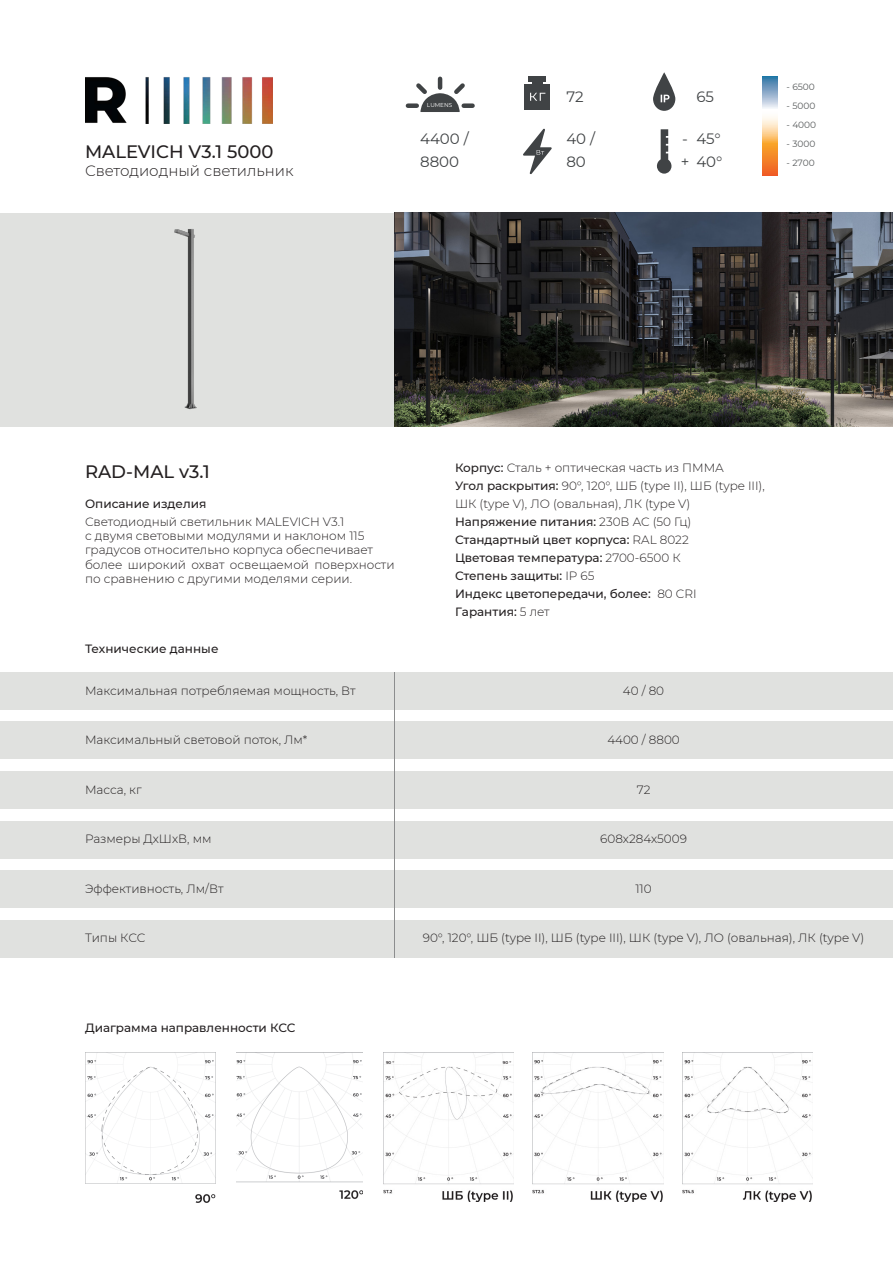
<style>
.page{position:relative;width:893px;height:1263px;background:#fff}
.page>*{position:absolute;margin:0;border:0;box-sizing:border-box;transform-origin:0 0}
.t1{font:500 18px "Montserrat";color:#231f20}
.t2{font:15px/22.5px "Montserrat";color:#404345}
.t3{font:300 15px "Montserrat";color:#231f20}
.t4{font:300 12px/18px "Montserrat";color:#231f20}
.t5{font:500 12px "Montserrat";color:#231f20}
.t6{font:9px "Montserrat";color:#585b5c}
.t7{font:5.7px "Montserrat";color:#fff}
.t8{font:600 4.05px "Montserrat";color:#241f21}
.s1{font-weight:500}
</style>
<div class="page">
<img style="left:85px;top:77px;width:188px;height:46px">
<div style="left:0;top:722px;width:893px;height:37px;background:#e0e1df"></div>
<div style="left:0;top:672px;width:893px;height:37px;background:#e0e1df"></div>
<div style="left:0;top:771px;width:893px;height:38px;background:#e0e1df"></div>
<div style="left:0;top:821px;width:893px;height:37px;background:#e0e1df"></div>
<div style="left:0;top:871px;width:893px;height:37px;background:#e0e1df"></div>
<div style="left:0;top:920px;width:893px;height:38px;background:#e0e1df"></div>
<img style="left:409px;top:213px;width:484px;height:214px">
<hr style="left:394px;top:672px;width:1px;height:286px;background:#8c8d8e">
<svg style="left:405px;top:76px;width:70px;height:36px"></svg>
<div style="left:524px;top:84px;width:26px;height:26px;background:#404345"></div>
<div style="left:528px;top:77px;width:18px;height:5px;background:#404345"></div>
<div style="left:532px;top:81px;width:11px;height:11px;background:#404345"></div>
<svg style="left:530px;top:93px;width:15px;height:8px"></svg>
<svg style="left:523px;top:129px;width:29px;height:45px"></svg>
<svg style="left:653px;top:72px;width:22px;height:39px"></svg>
<svg style="left:657px;top:129px;width:14px;height:45px"></svg>
<svg style="left:762px;top:77px;width:15px;height:98px"></svg>
<img style="left:236px;top:1053px;width:127px;height:146px">
<img style="left:85px;top:1053px;width:130px;height:150px">
<img style="left:383px;top:1053px;width:131px;height:148px">
<img style="left:533px;top:1053px;width:130px;height:148px">
<img style="left:682px;top:1053px;width:130px;height:148px">
<div style="left:0;top:213px;width:409px;height:214px;background:#e0e1df"></div>
<h1 class="t1" style="left:85px;top:145px;width:190px">MALEVICH V3.1 5000</h1>
<p class="t3" style="left:85px;top:161px;width:210px">Светодиодный светильник</p>
<p class="t7" style="left:427px;top:102px;width:27px">LUMENS</p>
<p class="t2" style="left:420px;top:127px;width:50px">4400 /<br>8800</p>
<p class="t2" style="left:566px;top:85px;width:19px">72</p>
<p class="t2" style="left:566px;top:127px;width:30px">40 /<br>80</p>
<p class="t2" style="left:681px;top:127px;width:10px">- +</p>
<p class="t2" style="left:696px;top:85px;width:19px">65</p>
<p class="t2" style="left:696px;top:127px;width:28px">45°<br>40°</p>
<p class="t6" style="left:786px;top:82px;width:30px">- 6500</p>
<p class="t6" style="left:786px;top:101px;width:30px">- 5000</p>
<p class="t6" style="left:786px;top:121px;width:31px">- 4000</p>
<p class="t6" style="left:786px;top:140px;width:30px">- 3000</p>
<p class="t6" style="left:786px;top:159px;width:30px">- 2700</p>
<h1 class="t1" style="left:85px;top:464px;width:126px">RAD-MAL v3.1</h1>
<p class="t5" style="left:85px;top:495px;width:123px">Описание изделия</p>
<p class="t4" style="left:85px;top:514px;width:311px;line-height:14.4px">Светодиодный светильник MALEVICH V3.1<br>с двумя световыми модулями и наклоном 115 градусов относительно корпуса обеспечивает более широкий охват освещаемой поверхности по сравнению с другими моделями серии.</p>
<p class="t5" style="left:85px;top:640px;width:135px">Технические данные</p>
<p class="t4" style="left:85px;top:681px;width:272px">Максимальная потребляемая мощность, Вт</p>
<p class="t4" style="left:85px;top:731px;width:224px">Максимальный световой поток, Лм*</p>
<p class="t4" style="left:85px;top:780px;width:58px">Масса, кг</p>
<p class="t4" style="left:85px;top:830px;width:128px">Размеры ДхШхВ, мм</p>
<p class="t4" style="left:85px;top:879px;width:140px">Эффективность, Лм/Вт</p>
<p class="t4" style="left:85px;top:929px;width:62px">Типы КСС</p>
<p class="t4" style="left:455px;top:458px;width:311px"><span class="s1">Корпус:</span> Сталь + оптическая часть из ПММА<br><span class="s1">Угол раскрытия:</span> 90°, 120°, ШБ (type II), ШБ (type III), ШК (type V), ЛО (овальная), ЛК (type V)<br><span class="s1">Напряжение питания:</span> 230В AC (50 Гц)<br><span class="s1">Стандартный цвет корпуса:</span> RAL 8022<br><span class="s1">Цветовая температура:</span> 2700-6500 К<br><span class="s1">Степень защиты:</span> IP 65<br><span class="s1">Индекс цветопередачи, более:</span> 80 CRI<br><span class="s1">Гарантия:</span> 5 лет</p>
<p class="t4" style="left:623px;top:681px;width:43px">40 / 80</p>
<p class="t4" style="left:607px;top:731px;width:74px">4400 / 8800</p>
<p class="t4" style="left:637px;top:781px;width:15px">72</p>
<p class="t4" style="left:600px;top:830px;width:88px">608х284х5009</p>
<p class="t4" style="left:635px;top:880px;width:18px">110</p>
<p class="t4" style="left:423px;top:929px;width:443px">90°, 120°, ШБ (type II), ШБ (type III), ШК (type V), ЛО (овальная), ЛК (type V)</p>
<p class="t5" style="left:85px;top:1019px;width:212px">Диаграмма направленности КСС</p>
<p class="t8" style="left:386px;top:1060px;width:10px">90 °</p>
<p class="t8" style="left:503px;top:1060px;width:10px">90 °</p>
</div>
